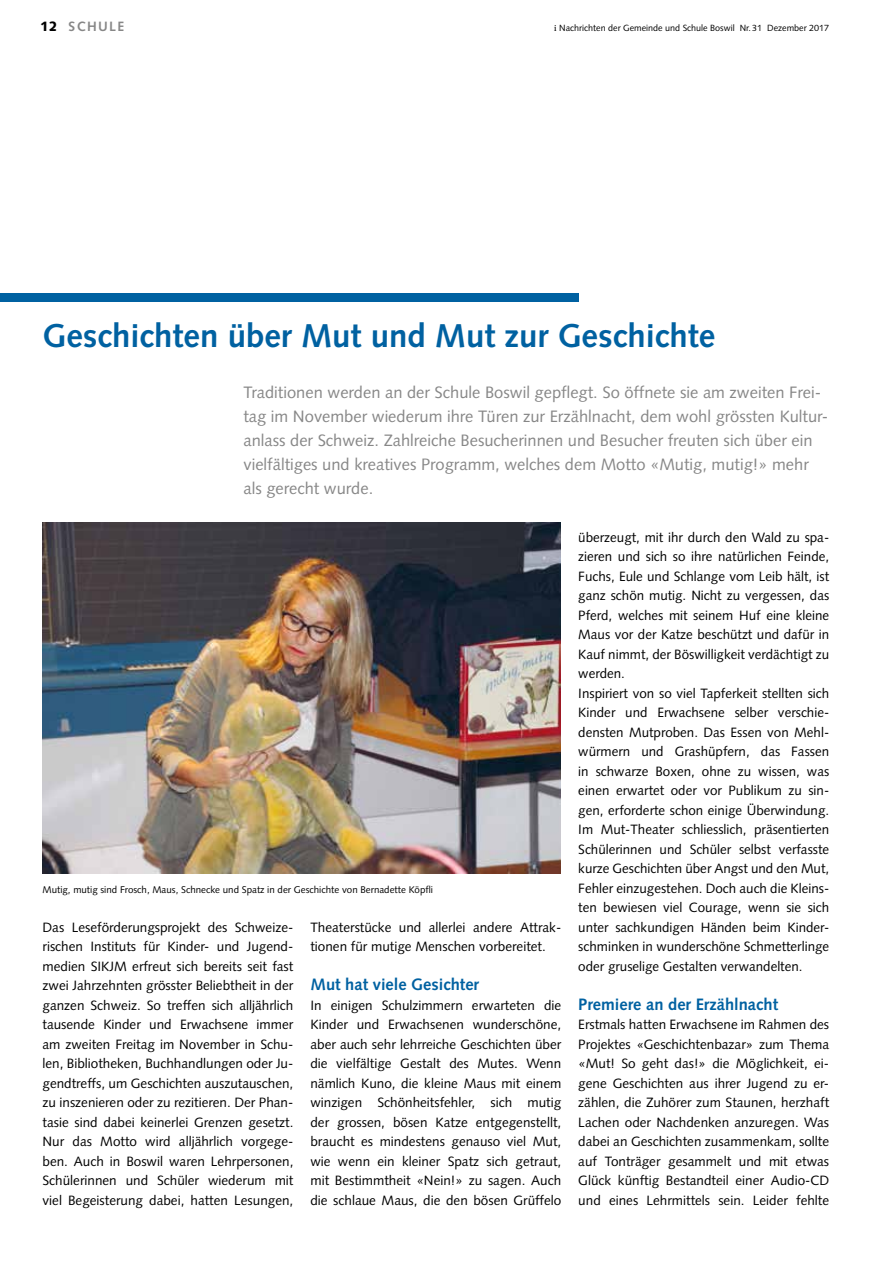
<style>
.page{position:relative;width:893px;height:1263px;background:#fff}
.page>*{position:absolute;margin:0;border:0;box-sizing:border-box;transform-origin:0 0}
.t1{font:700 33px "Syntax LT Std";color:#0061a1}
.t2{font:16.5px/24px "Syntax LT Std";color:#878787}
.t3{font:700 16.5px "Syntax LT Std";color:#0061a1}
.t4{font:13.5px/19.5px "Syntax LT Std";color:#000;text-align:justify}
.t5{font:700 13.5px "Syntax LT Std";letter-spacing:.1em;color:#878787}
.t6{font:9.75px "Syntax LT Std";color:#000}
.t7{font:9px "Syntax LT Std";color:#000}
.s1{font-weight:900;color:#000}
.s2{font-family:"Utopia Std"}
</style>
<div class="page">
<div style="left:0;top:293px;width:579px;height:9px;background:#0061a1"></div>
<img style="left:43px;top:522px;width:518px;height:351px">
<p class="t5" style="left:40px;top:19px;width:86px"><span class="s1">12</span> SCHULE</p>
<p class="t7" style="left:554px;top:23px;width:276px"><span class="s2">i</span> Nachrichten der Gemeinde und Schule Boswil Nr.31 Dezember 2017</p>
<h1 class="t1" style="left:43px;top:316px;width:674px">Geschichten über Mut und Mut zur Geschichte</h1>
<p class="t2" style="left:243px;top:380px;width:586px">Traditionen werden an der Schule Boswil gepflegt. So öffnete sie am zweiten Frei&shy;tag im November wiederum ihre Türen zur Erzählnacht, dem wohl grössten Kultur&shy;anlass der Schweiz. Zahlreiche Besucherinnen und Besucher freuten sich über ein vielfältiges und kreatives Programm, welches dem Motto «Mutig, mutig!» mehr als gerecht wurde.</p>
<p class="t6" style="left:43px;top:883px;width:392px">Mutig, mutig sind Frosch, Maus, Schnecke und Spatz in der Geschichte von Bernadette Köpfli</p>
<p class="t4" style="left:43px;top:917px;width:252px">Das Leseförderungsprojekt des Schweize&shy;rischen Instituts für Kinder- und Jugend&shy;medien SIKJM erfreut sich bereits seit fast zwei Jahrzehnten grösster Beliebtheit in der ganzen Schweiz. So treffen sich alljährlich tausende Kinder und Erwachsene immer am zweiten Freitag im November in Schu&shy;len, Bibliotheken, Buchhandlungen oder Ju&shy;gendtreffs, um Geschichten auszutauschen, zu inszenieren oder zu rezitieren. Der Phan&shy;tasie sind dabei keinerlei Grenzen gesetzt.<br>Nur das Motto wird alljährlich vorgege&shy;ben. Auch in Boswil waren Lehrpersonen, Schülerinnen und Schüler wiederum mit viel Begeisterung dabei, hatten Lesungen,</p>
<p class="t4" style="left:310px;top:917px;width:250px">Theaterstücke und allerlei andere Attrak&shy;tionen für mutige Menschen vorbereitet.</p>
<p class="t3" style="left:310px;top:975px;width:170px">Mut hat viele Gesichter</p>
<p class="t4" style="left:310px;top:995px;width:252px">In einigen Schulzimmern erwarteten die Kinder und Erwachsenen wunderschöne, aber auch sehr lehrreiche Geschichten über die vielfältige Gestalt des Mutes. Wenn nämlich Kuno, die kleine Maus mit einem winzigen Schönheitsfehler, sich mutig der grossen, bösen Katze entgegenstellt, braucht es mindestens genauso viel Mut, wie wenn ein kleiner Spatz sich getraut, mit Bestimmtheit «Nein!» zu sagen. Auch die schlaue Maus, die den bösen Grüffelo</p>
<p class="t4" style="left:578px;top:527px;width:252px;text-align:left">überzeugt, mit ihr durch den Wald zu spa&shy;zieren und sich so ihre natürlichen Feinde, Fuchs, Eule und Schlange vom Leib hält, ist ganz schön mutig. Nicht zu vergessen, das Pferd, welches mit seinem Huf eine kleine Maus vor der Katze beschützt und dafür in Kauf nimmt, der Böswilligkeit verdächtigt zu werden.<br>Inspiriert von so viel Tapferkeit stellten sich Kinder und Erwachsene selber verschie&shy;densten Mutproben. Das Essen von Mehl&shy;würmern und Grashüpfern, das Fassen in schwarze Boxen, ohne zu wissen, was einen erwartet oder vor Publikum zu sin&shy;gen, erforderte schon einige Überwindung.<br>Im Mut-Theater schliesslich, präsentierten Schülerinnen und Schüler selbst verfasste kurze Geschichten über Angst und den Mut, Fehler einzugestehen. Doch auch die Kleins&shy;ten bewiesen viel Courage, wenn sie sich unter sachkundigen Händen beim Kinder&shy;schminken in wunderschöne Schmetterlinge oder gruselige Gestalten verwandelten.</p>
<p class="t3" style="left:578px;top:994px;width:201px">Premiere an der Erzählnacht</p>
<p class="t4" style="left:578px;top:1015px;width:252px">Erstmals hatten Erwachsene im Rahmen des Projektes «Geschichtenbazar» zum Thema «Mut! So geht das!» die Möglichkeit, ei&shy;gene Geschichten aus ihrer Jugend zu er&shy;zählen, die Zuhörer zum Staunen, herzhaft Lachen oder Nachdenken anzuregen. Was dabei an Geschichten zusammenkam, sollte auf Tonträger gesammelt und mit etwas Glück künftig Bestandteil einer Audio-CD und eines Lehrmittels sein. Leider fehlte</p>
</div>
